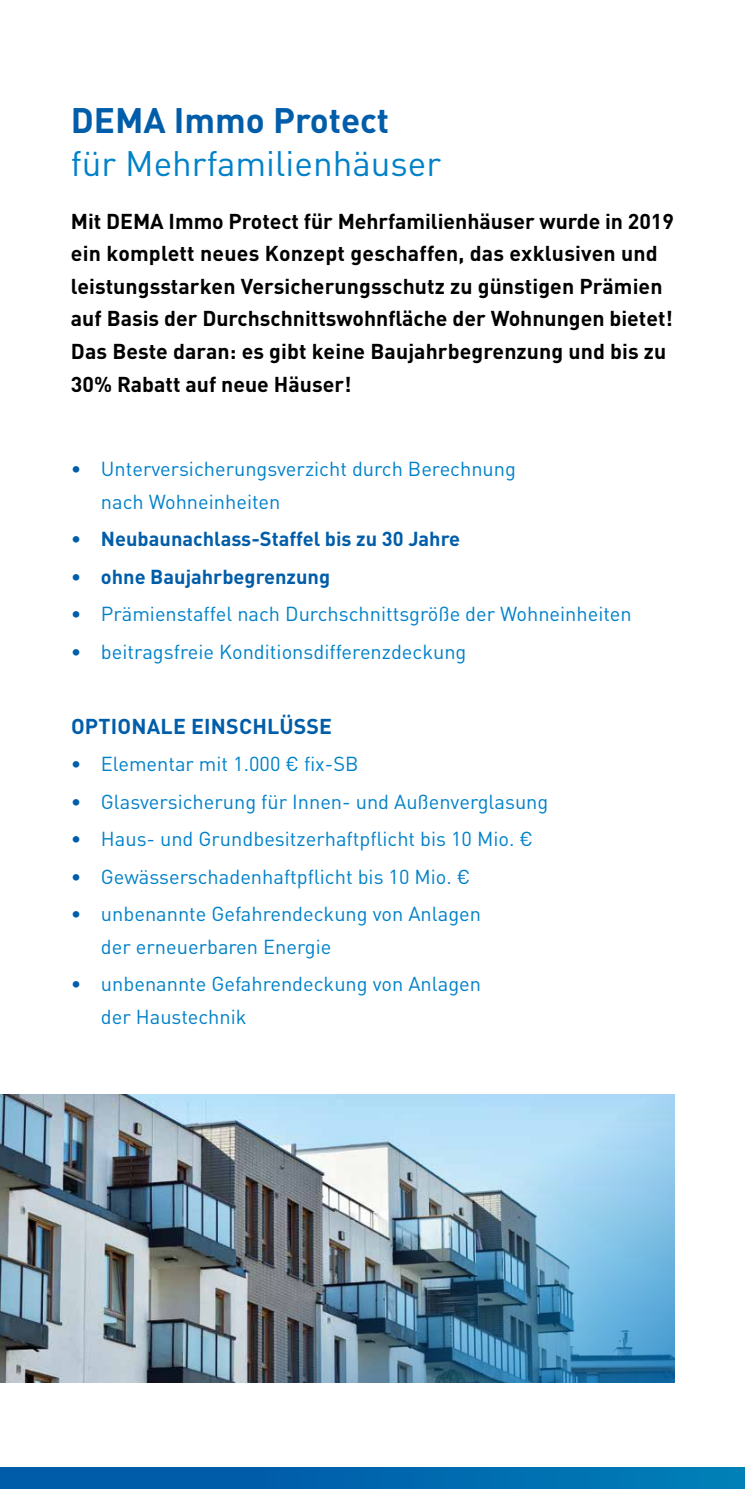
<style>
.page{position:relative;width:745px;height:1489px;background:#fff}
.page>*{position:absolute;margin:0;border:0;box-sizing:border-box;transform-origin:0 0}
.t1{font:35px "DIN Pro";color:#0081c9}
.t2{font:700 35px "DIN Pro";color:#005da9}
.t3{font:700 21.25px/32.5px "DIN Pro";color:#000}
.t4{font:700 21.25px "DIN Pro";letter-spacing:.01em;color:#005da9}
.t5{font:20px/32.5px "DIN Pro";color:#0081c9}
.t6{font:700 20px "DIN Pro";color:#005da9}
.s1{color:#005da9}
.s2{font-weight:400}
</style>
<div class="page">
<div style="left:0;top:1467px;width:744px;height:21px;background:linear-gradient(to right,#0054a6,#007cb6)"></div>
<img style="left:0;top:1094px;width:276px;height:288px">
<img style="left:276px;top:1094px;width:397px;height:288px">
<h1 class="t2" style="left:71px;top:97px;width:319px">DEMA Immo Protect</h1>
<h1 class="t1" style="left:71px;top:139px;width:371px">für Mehrfamilienhäuser</h1>
<p class="t3" style="left:71px;top:204px;width:604px">Mit DEMA Immo Protect für Mehrfamilienhäuser wurde in 2019 ein komplett neues Konzept geschaffen, das exklusiven und leistungsstarken Versicherungsschutz zu günstigen Prämien auf Basis der Durchschnittswohnfläche der Wohnungen bietet!<br>Das Beste daran: es gibt keine Baujahrbegrenzung und bis zu 30% Rabatt auf neue Häuser!</p>
<p class="t5" style="left:101px;top:452px;width:416px;text-indent:-30px"><span class="s1">•</span> Unterversicherungsverzicht durch Berechnung nach Wohneinheiten</p>
<p class="t6" style="left:71px;top:525px;width:390px"><span class="s2">•</span> Neubaunachlass-Staffel bis zu 30 Jahre</p>
<p class="t6" style="left:71px;top:563px;width:261px"><span class="s2">•</span> ohne Baujahrbegrenzung</p>
<p class="t5" style="left:71px;top:597px;width:562px"><span class="s1">•</span> Prämienstaffel nach Durchschnittsgröße der Wohneinheiten</p>
<p class="t5" style="left:71px;top:634px;width:397px"><span class="s1">•</span> beitragsfreie Konditionsdifferenzdeckung</p>
<p class="t4" style="left:71px;top:711px;width:262px">OPTIONALE EINSCHLÜSSE</p>
<p class="t5" style="left:71px;top:747px;width:289px"><span class="s1">•</span> Elementar mit 1.000 € fix-SB</p>
<p class="t5" style="left:71px;top:784px;width:478px"><span class="s1">•</span> Glasversicherung für Innen- und Außenverglasung</p>
<p class="t5" style="left:71px;top:822px;width:463px"><span class="s1">•</span> Haus- und Grundbesitzerhaftpflicht bis 10 Mio. €</p>
<p class="t5" style="left:71px;top:859px;width:401px"><span class="s1">•</span> Gewässerschadenhaftpflicht bis 10 Mio. €</p>
<p class="t5" style="left:101px;top:897px;width:381px;text-indent:-30px"><span class="s1">•</span> unbenannte Gefahrendeckung von Anlagen der erneuerbaren Energie</p>
<p class="t5" style="left:101px;top:967px;width:381px;text-indent:-30px"><span class="s1">•</span> unbenannte Gefahrendeckung von Anlagen der Haustechnik</p>
</div>
